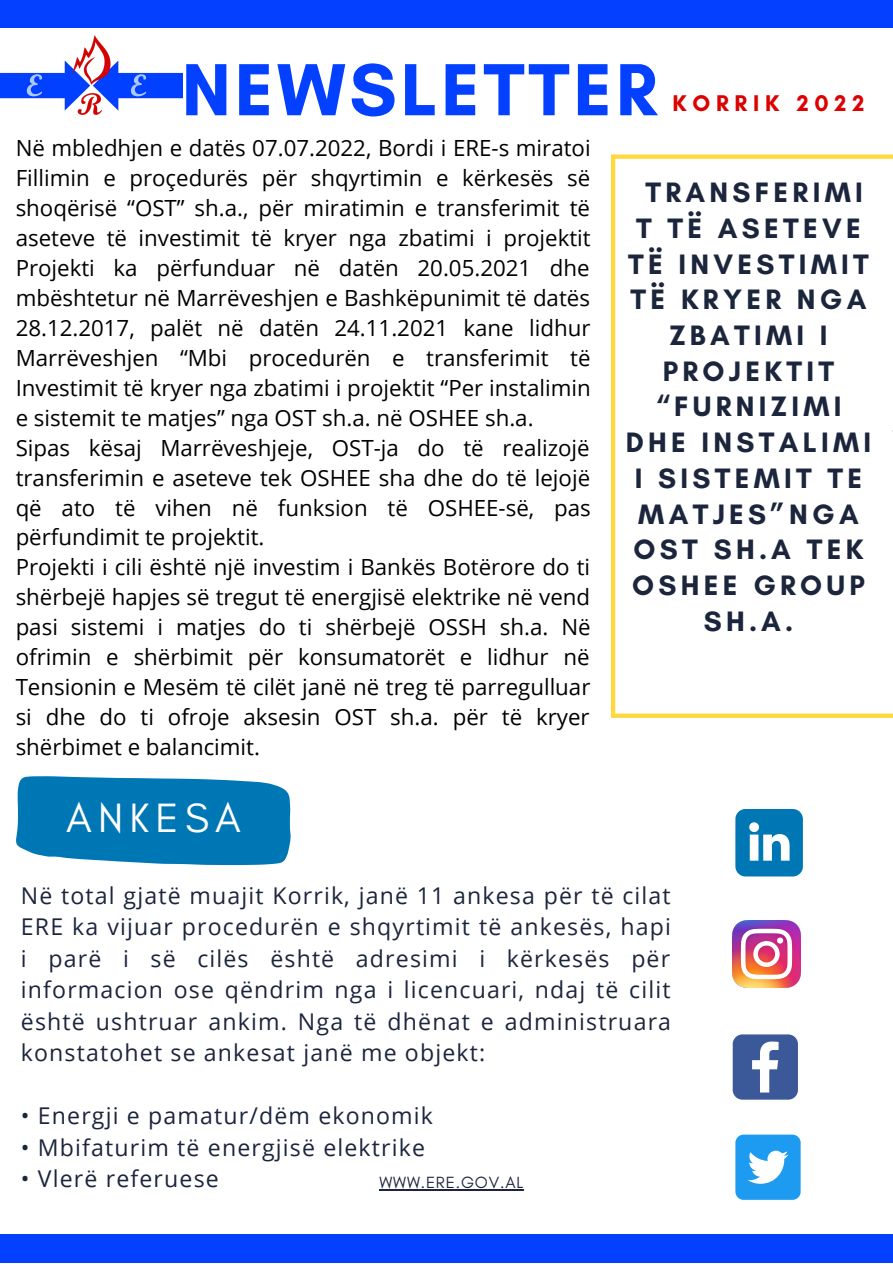
<style>
.page{position:relative;width:893px;height:1264px;background:#fff}
.page>*{position:absolute;margin:0;border:0;box-sizing:border-box;transform-origin:0 0}
.t1{font:700 75.15px "Glacial Indifference";letter-spacing:.05em;color:#0340ff}
.t2{font:41.7px "Glacial Indifference";letter-spacing:.15em;color:#fff}
.t3{font:700 28.65px/35.7px "Glacial Indifference";letter-spacing:.15em;color:#1b253c;text-align:center}
.t4{font:23.1px/31.5px "Open Sans";letter-spacing:.05em;color:#1b253c;text-align:justify}
.t5{font:700 23.1px "Glacial Indifference";letter-spacing:.25em;color:#dc0200}
.t6{font:22.2px/30px "Open Sans";color:#000}
.t7{font:16.5px "Glacial Indifference";letter-spacing:.05em;color:#1b253c}
</style>
<div class="page">
<div style="left:0;top:0;width:892px;height:27px;background:#0340ff"></div>
<div style="left:0;top:1234px;width:892px;height:28px;background:#0340ff"></div>
<img style="left:0;top:35px;width:182px;height:80px">
<svg style="left:16px;top:776px;width:275px;height:89px;background:#1682bb"></svg>
<img style="left:732px;top:920px;width:68px;height:67px">
<svg style="left:732px;top:1034px;width:65px;height:65px"></svg>
<div style="left:735px;top:1134px;width:65px;height:65px;background:#1d9bf0;border-radius:8px"></div>
<svg style="left:748px;top:1150px;width:40px;height:33px"></svg>
<svg style="left:735px;top:809px;width:67px;height:67px"></svg>
<svg style="left:611px;top:154px;width:281px;height:564px"></svg>
<hr style="left:379px;top:1189px;width:145px;height:1px;background:#1b253c">
<h1 class="t1" style="left:182px;top:44px;width:477px">NEWSLETTER</h1>
<p class="t5" style="left:672px;top:89px;width:193px">KORRIK 2022</p>
<p class="t6" style="left:16px;top:132px;width:576px">Në mbledhjen e datës 07.07.2022, Bordi i ERE-s miratoi Fillimin e proçedurës për shqyrtimin e kërkesës së shoqërisë “OST” sh.a., për miratimin e transferimit të aseteve të investimit të kryer nga zbatimi i projektit Projekti ka përfunduar në datën 20.05.2021 dhe mbështetur në Marrëveshjen e Bashkëpunimit të datës 28.12.2017, palët në datën 24.11.2021 kane lidhur Marrëveshjen “Mbi procedurën e transferimit të Investimit të kryer nga zbatimi i projektit “Per instalimin e sistemit te matjes” nga OST sh.a. në OSHEE sh.a.<br>Sipas kësaj Marrëveshjeje, OST-ja do të realizojë transferimin e aseteve tek OSHEE sha dhe do të lejojë që ato të vihen në funksion të OSHEE-së, pas përfundimit te projektit.<br>Projekti i cili është një investim i Bankës Botërore do ti shërbejë hapjes së tregut të energjisë elektrike në vend pasi sistemi i matjes do ti shërbejë OSSH sh.a. Në ofrimin e shërbimit për konsumatorët e lidhur në Tensionin e Mesëm të cilët janë në treg të parregulluar si dhe do ti ofroje aksesin OST sh.a. për të kryer shërbimet e balancimit.</p>
<h2 class="t2" style="left:66px;top:792px;width:176px">ANKESA</h2>
<p class="t3" style="left:625px;top:174px;width:247px">TRANSFERIMI<br>T TË ASETEVE<br>TË INVESTIMIT<br>TË KRYER NGA<br>ZBATIMI I<br>PROJEKTIT “FURNIZIMI<br>DHE INSTALIMI<br>I SISTEMIT TE<br>MATJES”NGA<br>OST SH.A TEK<br>OSHEE GROUP<br>SH.A.</p>
<p class="t4" style="left:21px;top:879px;width:651px">Në total gjatë muajit Korrik, janë 11 ankesa për të cilat ERE ka vijuar procedurën e shqyrtimit të ankesës, hapi i parë i së cilës është adresimi i kërkesës për informacion ose qëndrim nga i licencuari, ndaj të cilit është ushtruar ankim. Nga të dhënat e administruara konstatohet se ankesat janë me objekt:</p>
<p class="t4" style="left:21px;top:1099px;width:413px">• Energji e pamatur/dëm ekonomik</p>
<p class="t4" style="left:21px;top:1131px;width:405px">• Mbifaturim të energjisë elektrike</p>
<p class="t4" style="left:21px;top:1162px;width:199px">• Vlerë referuese</p>
<p class="t7" style="left:379px;top:1172px;width:145px">WWW.ERE.GOV.AL</p>
</div>
